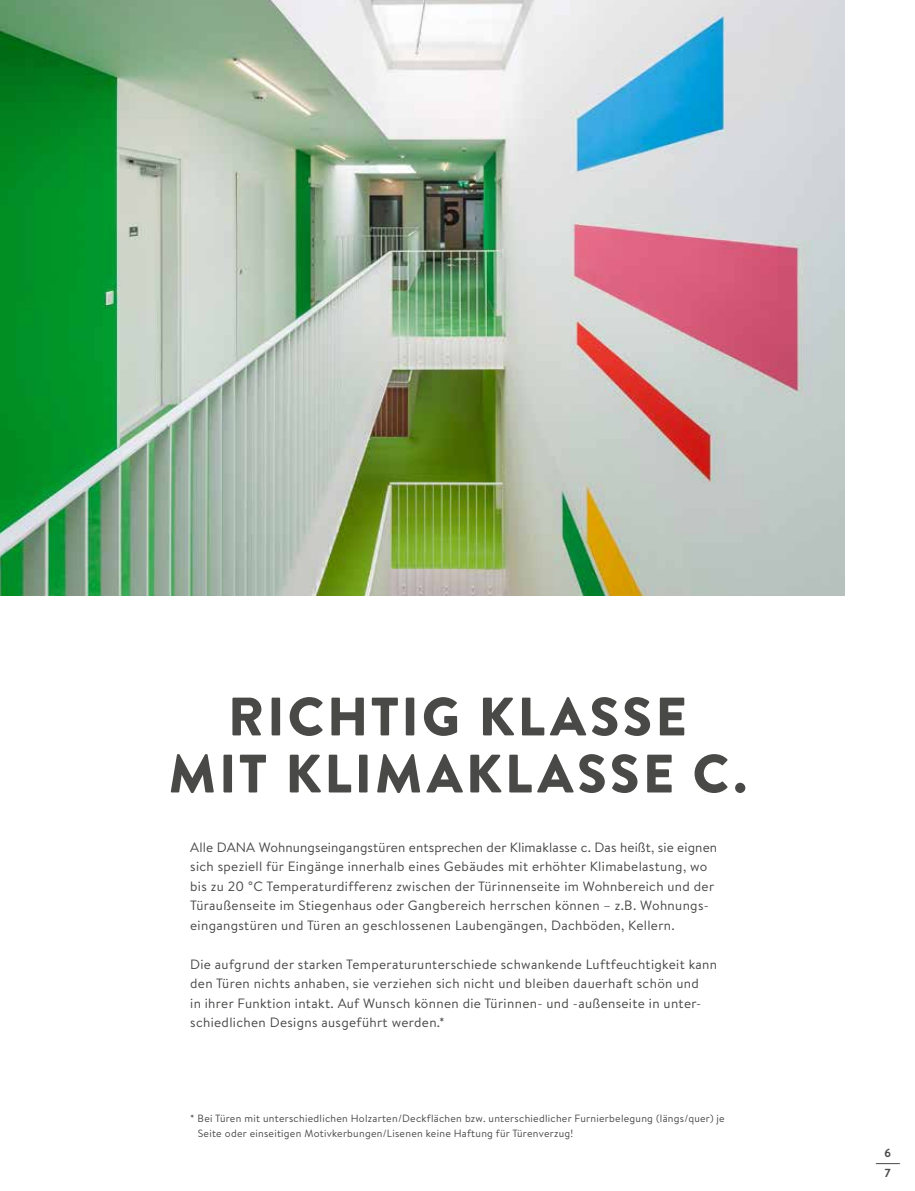
<style>
.page{position:relative;width:915px;height:1191px;background:#fff}
.page>*{position:absolute;margin:0;border:0;box-sizing:border-box;transform-origin:0 0}
.t1{font:900 54px/57px "Brandon Grotesque";letter-spacing:.055em;color:#494948;text-align:center}
.t2{font:13.5px/19.5px "Brandon Text";letter-spacing:.025em;color:#494948}
.t3{font:700 12px "Brandon Grotesque";color:#494948}
.t4{font:10.5px/15px "Brandon Text";letter-spacing:.025em;color:#494948}
</style>
<div class="page">
<svg style="left:875px;top:1163px;width:24px;height:1px"></svg>
<img style="left:0;top:0;width:844px;height:595px">
<h1 class="t1" style="left:168px;top:689px;width:579px">RICHTIG KLASSE<br>MIT KLIMAKLASSE C.</h1>
<p class="t2" style="left:190px;top:837px;width:528px">Alle DANA Wohnungseingangstüren entsprechen der Klimaklasse c. Das heißt, sie eignen sich speziell für Eingänge innerhalb eines Gebäudes mit erhöhter Klimabelastung, wo bis zu 20 °C Temperaturdifferenz zwischen der Türinnenseite im Wohnbereich und der Türaußenseite im Stiegenhaus oder Gangbereich herrschen können – z.B. Wohnungs&shy;eingangstüren und Türen an geschlossenen Laubengängen, Dachböden, Kellern.</p>
<p class="t2" style="left:190px;top:954px;width:528px">Die aufgrund der starken Temperaturunterschiede schwankende Luftfeuchtigkeit kann den Türen nichts anhaben, sie verziehen sich nicht und bleiben dauerhaft schön und<br>in ihrer Funktion intakt. Auf Wunsch können die Türinnen- und -außenseite in unter&shy;schiedlichen Designs ausgeführt werden.*</p>
<p class="t4" style="left:198px;top:1110px;width:528px;text-indent:-8px">* Bei Türen mit unterschiedlichen Holzarten/Deckflächen bzw. unterschiedlicher Furnierbelegung (längs/quer) je<br>Seite oder einseitigen Motivkerbungen/Lisenen keine Haftung für Türenverzug!</p>
<p class="t3" style="left:884px;top:1144px;width:8px">6</p>
<p class="t3" style="left:884px;top:1164px;width:7px">7</p>
</div>
